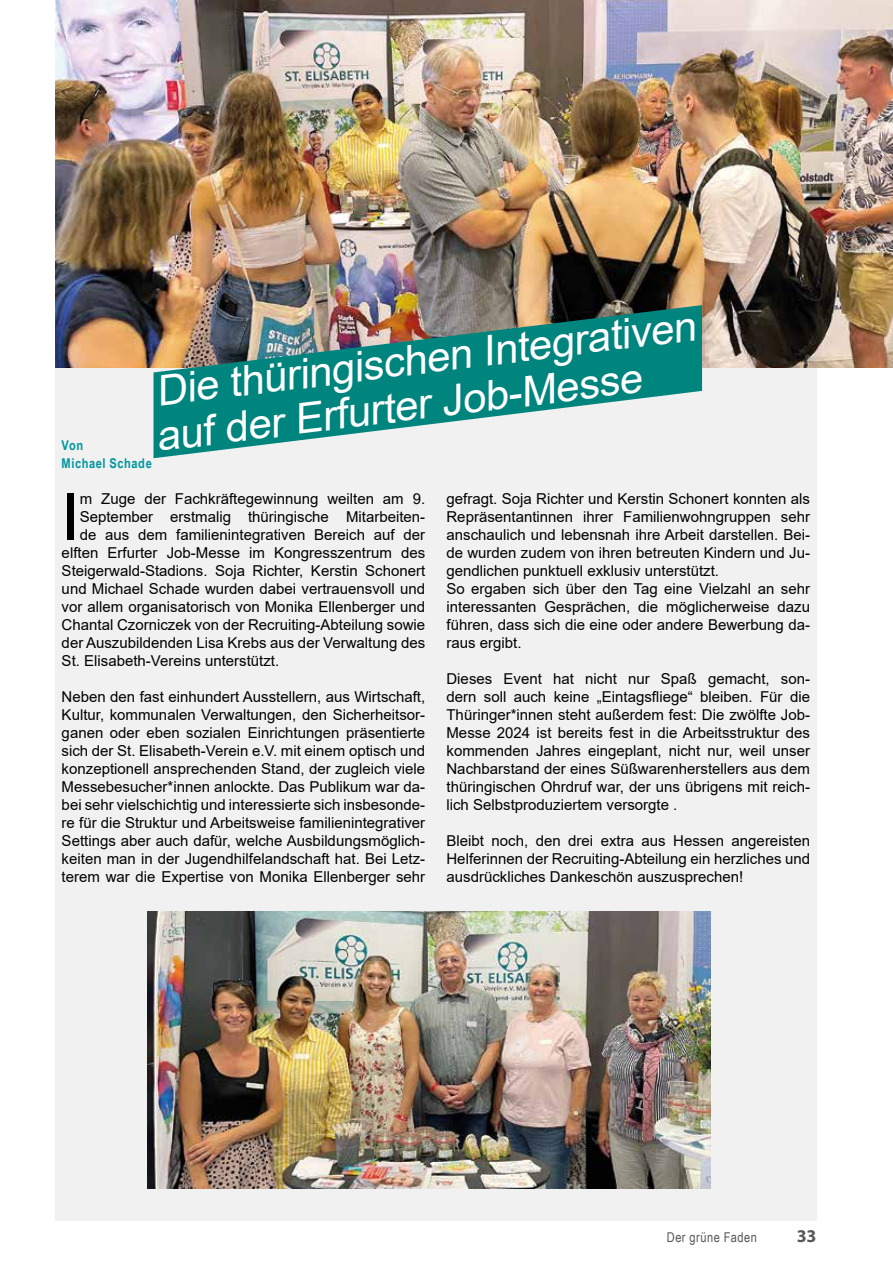
<style>
.page{position:relative;width:893px;height:1263px;background:#fff}
.page>*{position:absolute;margin:0;border:0;box-sizing:border-box;transform-origin:0 0}
.t1{font:65.25px "Arial";color:#000}
.t2{font:42px/45px "Arial";color:#fff}
.t3{font:700 18px "Myriad Pro";color:#575756}
.t4{font:15px/18px "Arial";color:#000;text-align:justify}
.t5{font:700 13.5px/18px "Arial Narrow";letter-spacing:.04em;color:#00969f}
.t6{font:13.5px "Arial Narrow";letter-spacing:.035em;color:#575756}
</style>
<div class="page">
<div style="left:55px;top:342px;width:761px;height:878px;background:#f1f1f1"></div>
<img style="left:55px;top:0;width:838px;height:367px">
<img style="left:153px;top:305px;width:549px;height:153px">
<img style="left:147px;top:911px;width:563px;height:277px">
<p class="t5" style="left:62px;top:436px;width:92px">Von<br>Michael Schade</p>
<h2 class="t2" style="left:148px;top:370px;width:550px;rotate:-7deg">Die thüringischen Integrativen auf der Erfurter Job-Messe</h2>
<h1 class="t1" style="left:62px;top:472px;width:20px">I</h1>
<p class="t4" style="left:80px;top:489px;width:347px">m Zuge der Fachkräftegewinnung weilten am 9.</p>
<p class="t4" style="left:80px;top:507px;width:347px">September erstmalig thüringische Mitarbeiten-</p>
<p class="t4" style="left:80px;top:525px;width:347px">de aus dem familienintegrativen Bereich auf der</p>
<p class="t4" style="left:62px;top:543px;width:365px">elften Erfurter Job-Messe im Kongresszentrum des</p>
<p class="t4" style="left:62px;top:561px;width:365px">Steigerwald-Stadions. Soja Richter, Kerstin Schonert</p>
<p class="t4" style="left:62px;top:579px;width:365px">und Michael Schade wurden dabei vertrauensvoll und</p>
<p class="t4" style="left:62px;top:597px;width:365px">vor allem organisatorisch von Monika Ellenberger und</p>
<p class="t4" style="left:62px;top:615px;width:365px">Chantal Czorniczek von der Recruiting-Abteilung sowie</p>
<p class="t4" style="left:62px;top:633px;width:365px">der Auszubildenden Lisa Krebs aus der Verwaltung des</p>
<p class="t4" style="left:62px;top:651px;width:219px">St. Elisabeth-Vereins unterstützt.</p>
<p class="t4" style="left:62px;top:687px;width:365px">Neben den fast einhundert Ausstellern, aus Wirtschaft, Kultur, kommunalen Verwaltungen, den Sicherheitsor&shy;ganen oder eben sozialen Einrichtungen präsentierte sich der St. Elisabeth-Verein e.V. mit einem optisch und konzeptionell ansprechenden Stand, der zugleich viele Messebesucher*innen anlockte. Das Publikum war da&shy;bei sehr vielschichtig und interessierte sich insbesonde&shy;re für die Struktur und Arbeitsweise familienintegrativer Settings aber auch dafür, welche Ausbildungsmöglich&shy;keiten man in der Jugendhilfelandschaft hat. Bei Letz&shy;terem war die Expertise von Monika Ellenberger sehr</p>
<p class="t4" style="left:446px;top:489px;width:365px;text-align:left">gefragt. Soja Richter und Kerstin Schonert konnten als Repräsentantinnen ihrer Familienwohngruppen sehr anschaulich und lebensnah ihre Arbeit darstellen. Bei&shy;de wurden zudem von ihren betreuten Kindern und Ju&shy;gendlichen punktuell exklusiv unterstützt.<br>So ergaben sich über den Tag eine Vielzahl an sehr interessanten Gesprächen, die möglicherweise dazu führen, dass sich die eine oder andere Bewerbung da&shy;raus ergibt.</p>
<p class="t4" style="left:446px;top:669px;width:365px">Dieses Event hat nicht nur Spaß gemacht, son&shy;dern soll auch keine „Eintagsfliege“ bleiben. Für die Thüringer*innen steht außerdem fest: Die zwölfte Job-Messe 2024 ist bereits fest in die Arbeitsstruktur des kommenden Jahres eingeplant, nicht nur, weil unser Nachbarstand der eines Süßwarenherstellers aus dem thüringischen Ohrdruf war, der uns übrigens mit reich&shy;lich Selbstproduziertem versorgte .</p>
<p class="t4" style="left:446px;top:831px;width:365px">Bleibt noch, den drei extra aus Hessen angereisten Helferinnen der Recruiting-Abteilung ein herzliches und ausdrückliches Dankeschön auszusprechen!</p>
<p class="t6" style="left:667px;top:1227px;width:92px">Der grüne Faden</p>
<p class="t3" style="left:797px;top:1224px;width:21px">33</p>
</div>
